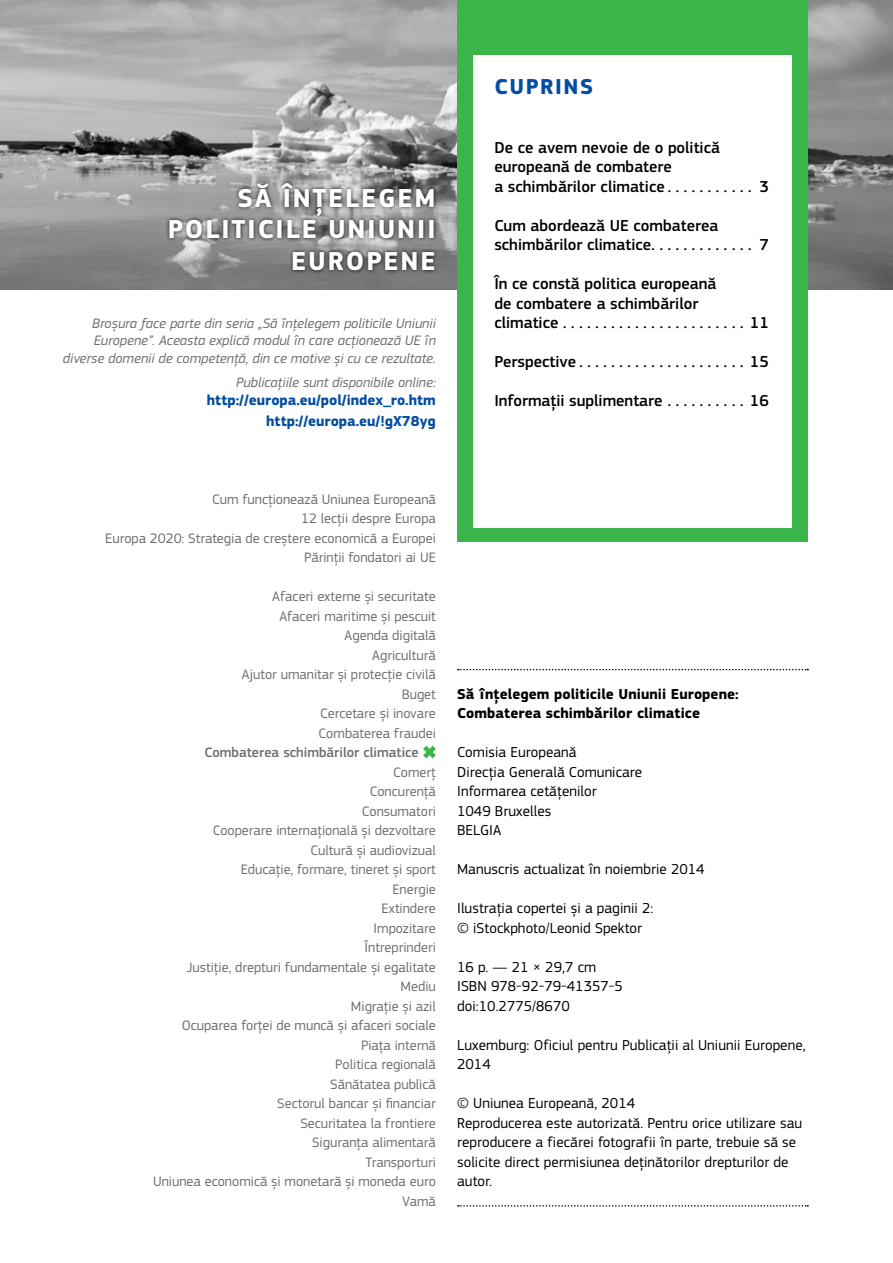
<style>
.page{position:relative;width:893px;height:1263px;background:#fff}
.page>*{position:absolute;margin:0;border:0;box-sizing:border-box;transform-origin:0 0}
.p2_Heading01_FR{font:700 27px/31.5px "EC Square Sans Pro";letter-spacing:.07em;color:#fff;text-align:right}
.p2_Heading03_content{font:700 22.5px "EC Square Sans Pro";letter-spacing:.07em;color:#034ea2}
.Toc1{font:500 16.5px/19.5px "EC Square Sans Pro";color:#000}
.p2_infonext{font:15px/19.5px "EC Square Sans Pro";letter-spacing:.005em;color:#000}
.p2_infolast{font:15px/19.5px "EC Square Sans Pro";letter-spacing:.005em;color:#000}
.p2_infofirst{font:700 15px/19.5px "EC Square Sans Pro";letter-spacing:.005em;color:#000}
.p2_h2{font:700 15px "EC Square Sans Pro";color:#034ea2}
.p2_list{font:14.25px "EC Square Sans Pro";color:#6d6e71}
.p2_h2-2{font:italic 14.25px/17.1px "EC Square Sans Pro";color:#6d6e71;text-align:right}
.p2_list-2{font:500 14.25px "EC Square Sans Pro";color:#6d6e71}
</style>
<div class="page">
<img style="left:0;top:0;width:893px;height:289px">
<div style="left:457px;top:0;width:351px;height:541px;background:#39b54a"></div>
<div style="left:473px;top:55px;width:319px;height:472px;background:#fff"></div>
<div style="left:165px;top:179px;width:274px;height:96px;background:#000;opacity:.85"></div>
<svg style="left:458px;top:669px;width:350px;height:1px"></svg>
<svg style="left:458px;top:1205px;width:350px;height:1px"></svg>
<svg style="left:423px;top:746px;width:13px;height:12px"></svg>
<p class="p2_Heading01_FR" style="left:168px;top:183px;width:269px">SĂ ÎNȚELEGEM<br>POLITICILE UNIUNII<br>EUROPENE</p>
<p class="p2_h2-2" style="left:63px;top:315px;width:374px">Broșura face parte din seria „Să înțelegem politicile Uniunii<br>Europene”. Aceasta explică modul în care acționează UE în diverse domenii de competență, din ce motive și cu ce rezultate.</p>
<p class="p2_h2-2" style="left:236px;top:374px;width:201px">Publicațiile sunt disponibile online:</p>
<p class="p2_h2" style="left:207px;top:391px;width:230px">http://europa.eu/pol/index_ro.htm</p>
<p class="p2_h2" style="left:266px;top:412px;width:171px">http://europa.eu/!gX78yg</p>
<p class="p2_Heading03_content" style="left:495px;top:73px;width:100px">CUPRINS</p>
<p class="Toc1" style="left:494px;top:138px;width:276px">De ce avem nevoie de o politică europeană de combatere<br>a schimbărilor climatice . . . . . . . . . . 3</p>
<p class="Toc1" style="left:494px;top:216px;width:276px">Cum abordează UE combaterea schimbărilor climatice . . . . . . . . . . . . 7</p>
<p class="Toc1" style="left:494px;top:274px;width:276px">În ce constă politica europeană<br>de combatere a schimbărilor<br>climatice . . . . . . . . . . . . . . . . . . . . . . 11</p>
<p class="Toc1" style="left:494px;top:352px;width:276px">Perspective . . . . . . . . . . . . . . . . . . . . 15</p>
<p class="Toc1" style="left:494px;top:391px;width:276px">Informații suplimentare . . . . . . . . . . 16</p>
<p class="p2_list" style="left:212px;top:491px;width:225px">Cum funcționează Uniunea Europeană</p>
<p class="p2_list" style="left:301px;top:510px;width:136px">12 lecții despre Europa</p>
<p class="p2_list" style="left:105px;top:530px;width:332px">Europa 2020: Strategia de creștere economică a Europei</p>
<p class="p2_list" style="left:304px;top:549px;width:133px">Părinții fondatori ai UE</p>
<p class="p2_list" style="left:272px;top:588px;width:165px">Afaceri externe și securitate</p>
<p class="p2_list" style="left:279px;top:608px;width:158px">Afaceri maritime și pescuit</p>
<p class="p2_list" style="left:345px;top:627px;width:93px">Agenda digitală</p>
<p class="p2_list" style="left:372px;top:647px;width:65px">Agricultură</p>
<p class="p2_list" style="left:242px;top:666px;width:195px">Ajutor umanitar și protecție civilă</p>
<p class="p2_list" style="left:402px;top:686px;width:36px">Buget</p>
<p class="p2_list" style="left:320px;top:705px;width:117px">Cercetare și inovare</p>
<p class="p2_list" style="left:319px;top:725px;width:119px">Combaterea fraudei</p>
<p class="p2_list-2" style="left:204px;top:744px;width:216px">Combaterea schimbărilor climatice</p>
<p class="p2_list" style="left:393px;top:764px;width:44px">Comerț</p>
<p class="p2_list" style="left:370px;top:783px;width:68px">Concurență</p>
<p class="p2_list" style="left:362px;top:803px;width:76px">Consumatori</p>
<p class="p2_list" style="left:213px;top:822px;width:225px">Cooperare internațională și dezvoltare</p>
<p class="p2_list" style="left:311px;top:842px;width:127px">Cultură și audiovizual</p>
<p class="p2_list" style="left:241px;top:861px;width:197px">Educație, formare, tineret și sport</p>
<p class="p2_list" style="left:392px;top:881px;width:45px">Energie</p>
<p class="p2_list" style="left:382px;top:900px;width:56px">Extindere</p>
<p class="p2_list" style="left:373px;top:920px;width:64px">Impozitare</p>
<p class="p2_list" style="left:365px;top:939px;width:73px">Întreprinderi</p>
<p class="p2_list" style="left:187px;top:959px;width:251px">Justiție, drepturi fundamentale și egalitate</p>
<p class="p2_list" style="left:401px;top:978px;width:37px">Mediu</p>
<p class="p2_list" style="left:351px;top:998px;width:86px">Migrație și azil</p>
<p class="p2_list" style="left:182px;top:1017px;width:256px">Ocuparea forței de muncă și afaceri sociale</p>
<p class="p2_list" style="left:361px;top:1037px;width:76px">Piața internă</p>
<p class="p2_list" style="left:335px;top:1056px;width:102px">Politica regională</p>
<p class="p2_list" style="left:330px;top:1076px;width:107px">Sănătatea publică</p>
<p class="p2_list" style="left:277px;top:1095px;width:160px">Sectorul bancar și financiar</p>
<p class="p2_list" style="left:300px;top:1115px;width:137px">Securitatea la frontiere</p>
<p class="p2_list" style="left:312px;top:1134px;width:125px">Siguranța alimentară</p>
<p class="p2_list" style="left:365px;top:1154px;width:72px">Transporturi</p>
<p class="p2_list" style="left:153px;top:1173px;width:284px">Uniunea economică și monetară și moneda euro</p>
<p class="p2_list" style="left:402px;top:1193px;width:35px">Vamă</p>
<p class="p2_infofirst" style="left:457px;top:685px;width:283px">Să înțelegem politicile Uniunii Europene:<br>Combaterea schimbărilor climatice</p>
<p class="p2_infonext" style="left:457px;top:743px;width:187px">Comisia Europeană<br>Direcția Generală Comunicare<br>Informarea cetățenilor<br>1049 Bruxelles<br>BELGIA</p>
<p class="p2_infonext" style="left:457px;top:860px;width:249px">Manuscris actualizat în noiembrie 2014</p>
<p class="p2_infonext" style="left:457px;top:899px;width:198px">Ilustrația copertei și a paginii 2: © iStockphoto/Leonid Spektor</p>
<p class="p2_infonext" style="left:457px;top:957px;width:167px">16 p. — 21 × 29,7 cm<br>ISBN 978-92-79-41357-5 doi:10.2775/8670</p>
<p class="p2_infonext" style="left:457px;top:1035px;width:350px">Luxemburg: Oficiul pentru Publicații al Uniunii Europene,<br>2014</p>
<p class="p2_infolast" style="left:457px;top:1094px;width:346px">© Uniunea Europeană, 2014<br>Reproducerea este autorizată. Pentru orice utilizare sau reproducere a fiecărei fotografii în parte, trebuie să se solicite direct permisiunea deținătorilor drepturilor de autor.</p>
</div>
